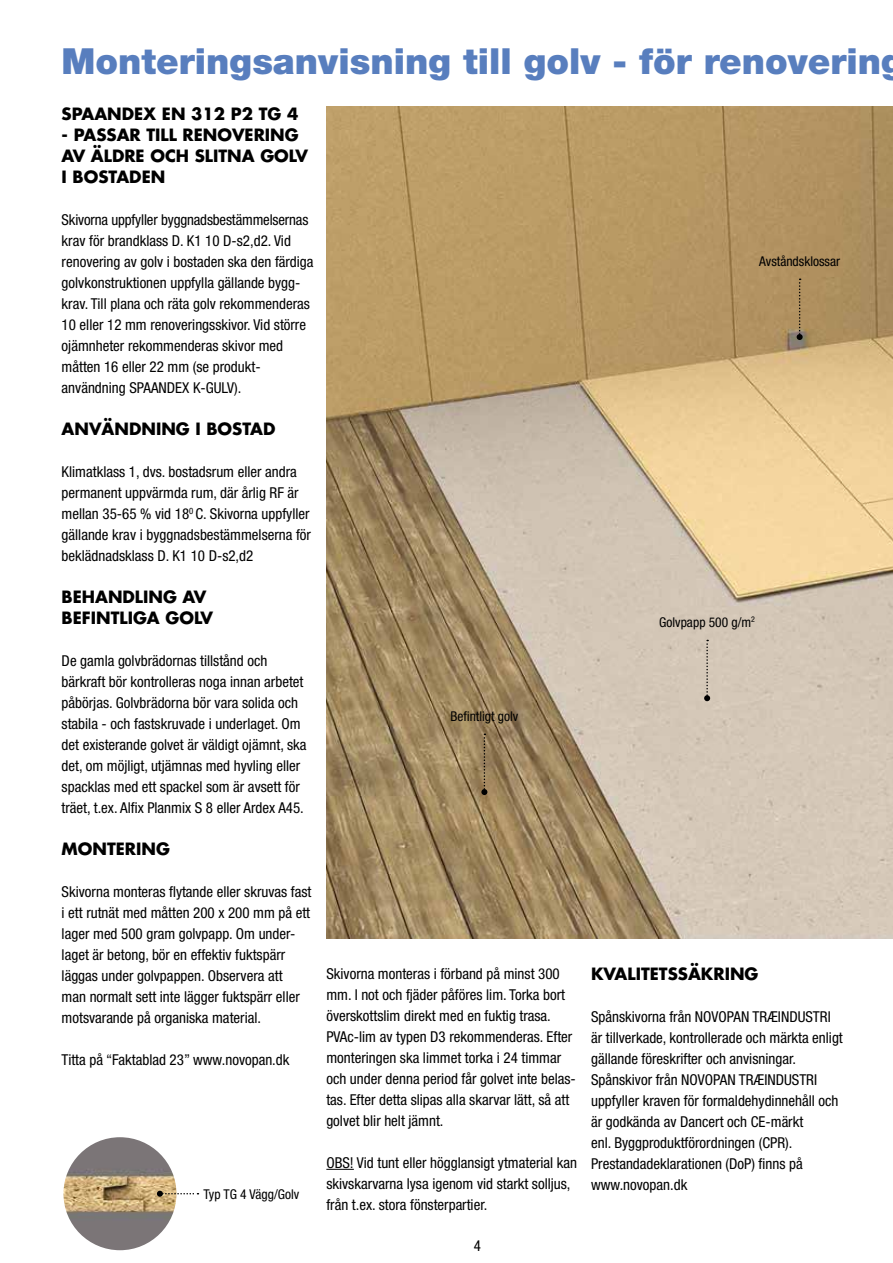
<style>
.page{position:relative;width:893px;height:1263px;background:#fff}
.page>*{position:absolute;margin:0;border:0;box-sizing:border-box;transform-origin:0 0}
.t1{font:900 36px "Helvetica Neue";color:#587ebe}
.t2{font:700 16.5px/21px "CK Futura";color:#000}
.t3{font:condensed 15px/21px "Helvetica Neue";color:#000}
.t4{font:condensed 13.5px "Helvetica Neue";color:#000}
</style>
<div class="page">
<img style="left:63px;top:1136px;width:114px;height:115px;border-radius:57px">
<div style="left:62px;top:1135px;width:116px;height:117px;border:2px solid #fff;border-radius:50%"></div>
<img style="left:326px;top:106px;width:567px;height:832px">
<svg style="left:326px;top:1169px;width:28px;height:1px"></svg>
<svg style="left:157px;top:1191px;width:41px;height:6px"></svg>
<svg style="left:797px;top:279px;width:6px;height:61px"></svg>
<svg style="left:704px;top:640px;width:6px;height:61px"></svg>
<svg style="left:481px;top:733px;width:6px;height:62px"></svg>
<h1 class="t1" style="left:62px;top:40px;width:844px">Monteringsanvisning till golv - för renovering</h1>
<p class="t2" style="left:62px;top:102px;width:238px">SPAANDEX EN 312 P2 TG 4</p>
<p class="t2" style="left:62px;top:123px;width:248px">- PASSAR TILL RENOVERING<br>AV ÄLDRE OCH SLITNA GOLV<br>I BOSTADEN</p>
<p class="t3" style="left:62px;top:209px;width:253px">Skivorna uppfyller byggnadsbestämmelsernas krav för brandklass D. K1 10 D-s2,d2. Vid renovering av golv i bostaden ska den färdiga golvkonstruktionen uppfylla gällande bygg&shy;krav. Till plana och räta golv rekommenderas 10 eller 12 mm renoveringsskivor. Vid större ojämnheter rekommenderas skivor med måtten 16 eller 22 mm (se produkt&shy;användning SPAANDEX K-GULV).</p>
<p class="t2" style="left:62px;top:417px;width:215px">ANVÄNDNING I BOSTAD</p>
<p class="t3" style="left:62px;top:461px;width:251px">Klimatklass 1, dvs. bostadsrum eller andra permanent uppvärmda rum, där årlig RF är mellan 35-65 % vid 18<sup>0</sup> C. Skivorna uppfyller gällande krav i byggnadsbestämmelserna för beklädnadsklass D. K1 10 D-s2,d2</p>
<p class="t2" style="left:62px;top:585px;width:153px">BEHANDLING AV<br>BEFINTLIGA GOLV</p>
<p class="t3" style="left:62px;top:650px;width:246px">De gamla golvbrädornas tillstånd och bärkraft bör kontrolleras noga innan arbetet påbörjas. Golvbrädorna bör vara solida och stabila - och fastskruvade i underlaget. Om det existerande golvet är väldigt ojämnt, ska det, om möjligt, utjämnas med hyvling eller spacklas med ett spackel som är avsett för träet, t.ex. Alfix Planmix S 8 eller Ardex A45.</p>
<p class="t2" style="left:62px;top:837px;width:110px">MONTERING</p>
<p class="t3" style="left:62px;top:881px;width:251px">Skivorna monteras flytande eller skruvas fast i ett rutnät med måtten 200 x 200 mm på ett lager med 500 gram golvpapp. Om under&shy;laget är betong, bör en effektiv fuktspärr läggas under golvpappen. Observera att<br>man normalt sett inte lägger fuktspärr eller motsvarande på organiska material.</p>
<p class="t3" style="left:62px;top:1049px;width:229px">Titta på “Faktablad 23” www.novopan.dk</p>
<p class="t4" style="left:203px;top:1186px;width:97px">Typ TG 4 Vägg/Golv</p>
<p class="t4" style="left:450px;top:708px;width:69px">Befintligt golv</p>
<p class="t3" style="left:326px;top:963px;width:251px">Skivorna monteras i förband på minst 300 mm. I not och fjäder påföres lim. Torka bort överskottslim direkt med en fuktig trasa.<br>PVAc-lim av typen D3 rekommenderas. Efter monteringen ska limmet torka i 24 timmar och under denna period får golvet inte belas&shy;tas. Efter detta slipas alla skarvar lätt, så att golvet blir helt jämnt.</p>
<p class="t3" style="left:326px;top:1152px;width:252px">OBS! Vid tunt eller högglansigt ytmaterial kan skivskarvarna lysa igenom vid starkt solljus, från t.ex. stora fönsterpartier.</p>
<p class="t3" style="left:474px;top:1235px;width:9px">4</p>
<p class="t4" style="left:759px;top:253px;width:82px">Avståndsklossar</p>
<p class="t4" style="left:659px;top:614px;width:97px">Golvpapp 500 g/m<sup>2</sup></p>
<p class="t2" style="left:591px;top:963px;width:169px">KVALITETSSÄKRING</p>
<p class="t3" style="left:591px;top:1006px;width:253px">Spånskivorna från NOVOPAN TRÆINDUSTRI är tillverkade, kontrollerade och märkta enligt gällande föreskrifter och anvisningar.<br>Spånskivor från NOVOPAN TRÆINDUSTRI uppfyller kraven för formaldehydinnehåll och är godkända av Dancert och CE-märkt<br>enl. Byggproduktförordningen (CPR).<br>Prestandadeklarationen (DoP) finns på www.novopan.dk</p>
</div>
